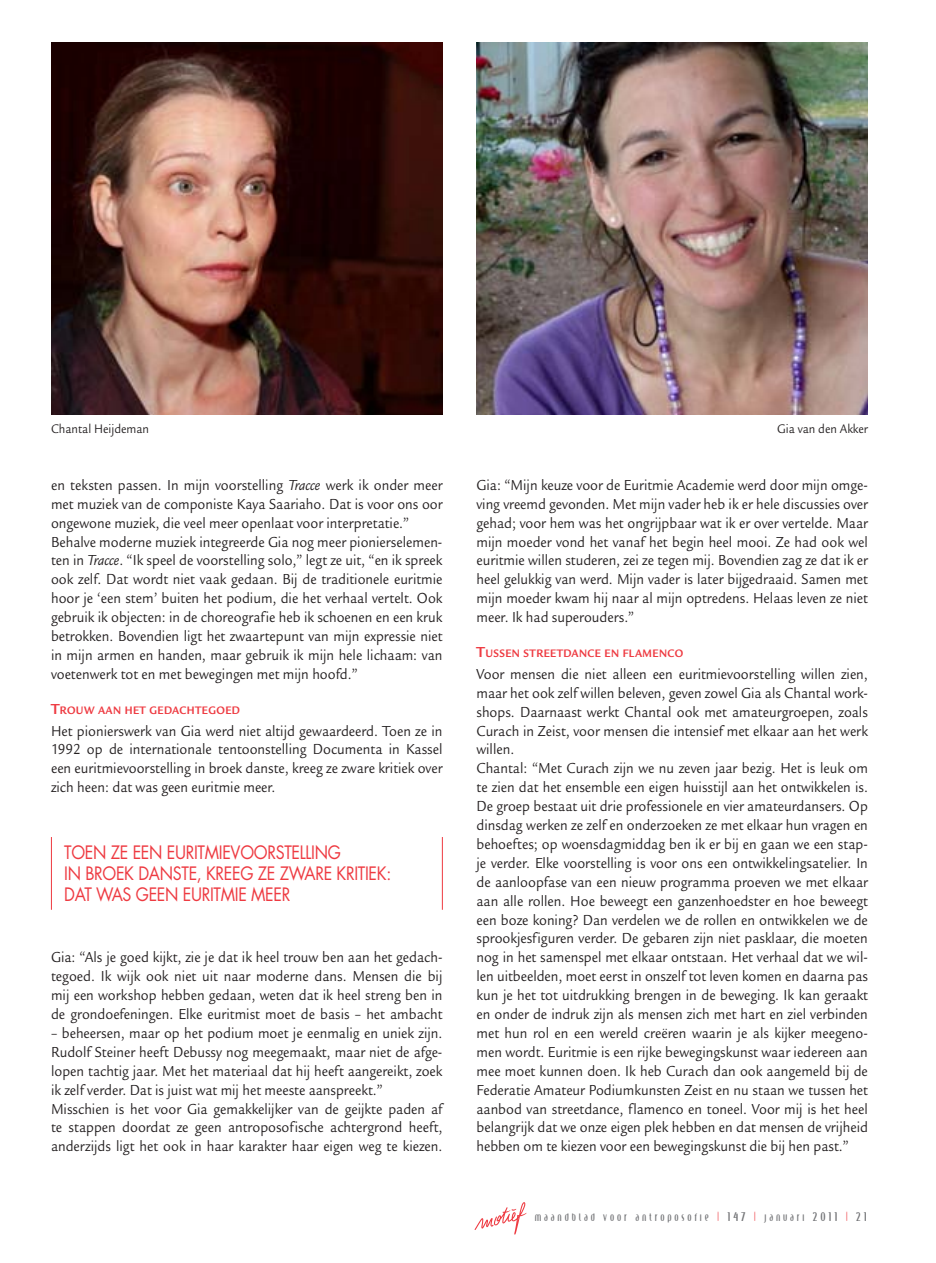
<style>
.page{position:relative;width:936px;height:1263px;background:#fff}
.page>*{position:absolute;margin:0;border:0;box-sizing:border-box;transform-origin:0 0}
.t1{font:18px/21px "Futura";letter-spacing:-.02em;color:#ee3a41;scale:.89 1}
.t2{font:15.75px/18.9px "Legacy San ITC";color:#231f20;scale:.9 1}
.t3{font:13.5px "Legacy San ITC";color:#231f20;scale:.9 1}
.t4{font:700 11.85px "Legacy San ITC";letter-spacing:.04em;color:#ee3a41;scale:.9 1}
.t5{font:9px "Eternity";letter-spacing:.355em;color:#717275;scale:.9 1}
.s1{font-style:italic}
.s2{font-size:15.75px}
.s3{font-size:12px;color:#ee3a41}
.s4{font-size:12px}
</style>
<div class="page">
<svg style="left:474px;top:1202px;width:52px;height:32px"></svg>
<hr style="left:51px;top:837px;width:1px;height:73px;background:#ee3a41">
<hr style="left:442px;top:837px;width:1px;height:73px;background:#ee3a41">
<img style="left:51px;top:43px;width:391px;height:372px">
<img style="left:476px;top:43px;width:391px;height:372px">
<p class="t3" style="left:51px;top:421px;width:110px">Chantal Heijdeman</p>
<p class="t3" style="left:777px;top:421px;width:102px">Gia van den Akker</p>
<p class="t2" style="left:51px;top:475px;width:436px">en teksten passen. In mijn voorstelling <span class="s1">Tracce</span> werk ik onder meer met muziek van de componiste Kaya Saariaho. Dat is voor ons oor ongewone muziek, die veel meer openlaat voor interpretatie.” Behalve moderne muziek integreerde Gia nog meer pionierselemen&shy;ten in <span class="s1">Tracce</span>. “Ik speel de voorstelling solo,” legt ze uit, “en ik spreek ook zelf. Dat wordt niet vaak gedaan. Bij de traditionele euritmie hoor je ‘een stem’ buiten het podium, die het verhaal vertelt. Ook gebruik ik objecten: in de choreografie heb ik schoenen en een kruk betrokken. Bovendien ligt het zwaartepunt van mijn expressie niet in mijn armen en handen, maar gebruik ik mijn hele lichaam: van voetenwerk tot en met bewegingen met mijn hoofd.”</p>
<p class="t4" style="left:51px;top:703px;width:211px"><span class="s2">T</span>ROUW AAN HET GEDACHTEGOED</p>
<p class="t2" style="left:51px;top:721px;width:436px;text-align:justify">Het pionierswerk van Gia werd niet altijd gewaardeerd. Toen ze in 1992 op de internationale tentoonstelling Documenta in Kassel een euritmievoorstelling in broek danste, kreeg ze zware kritiek over zich heen: dat was geen euritmie meer.</p>
<p class="t1" style="left:64px;top:842px;width:369px">TOEN ZE EEN EURITMIEVOORSTELLING<br>IN BROEK DANSTE, KREEG ZE ZWARE KRITIEK:<br>DAT WAS GEEN EURITMIE MEER</p>
<p class="t2" style="left:51px;top:948px;width:436px;text-align:justify">Gia: “Als je goed kijkt, zie je dat ik heel trouw ben aan het gedach&shy;tegoed. Ik wijk ook niet uit naar moderne dans. Mensen die bij mij een workshop hebben gedaan, weten dat ik heel streng ben in de grondoefeningen. Elke euritmist moet de basis – het ambacht</p>
<p class="t2" style="left:51px;top:1024px;width:436px">– beheersen, maar op het podium moet je eenmalig en uniek zijn.<br>Rudolf Steiner heeft Debussy nog meegemaakt, maar niet de afge&shy;lopen tachtig jaar. Met het materiaal dat hij heeft aangereikt, zoek ik zelf verder. Dat is juist wat mij het meeste aanspreekt.” Misschien is het voor Gia gemakkelijker van de geijkte paden af te stappen doordat ze geen antroposofische achtergrond heeft, anderzijds ligt het ook in haar karakter haar eigen weg te kiezen.</p>
<p class="t2" style="left:476px;top:475px;width:436px;text-align:justify">Gia: “Mijn keuze voor de Euritmie Academie werd door mijn omge&shy;ving vreemd gevonden. Met mijn vader heb ik er hele discussies over gehad; voor hem was het ongrijpbaar wat ik er over vertelde. Maar mijn moeder vond het vanaf het begin heel mooi. Ze had ook wel euritmie willen studeren, zei ze tegen mij. Bovendien zag ze dat ik er heel gelukkig van werd. Mijn vader is later bijgedraaid. Samen met mijn moeder kwam hij naar al mijn optredens. Helaas leven ze niet meer. Ik had superouders.”</p>
<p class="t4" style="left:476px;top:646px;width:231px"><span class="s2">T</span>USSEN STREETDANCE EN FLAMENCO</p>
<p class="t2" style="left:476px;top:664px;width:436px">Voor mensen die niet alleen een euritmievoorstelling willen zien, maar het ook zelf willen beleven, geven zowel Gia als Chantal work&shy;shops. Daarnaast werkt Chantal ook met amateurgroepen, zoals Curach in Zeist, voor mensen die intensief met elkaar aan het werk willen.<br>Chantal: “Met Curach zijn we nu zeven jaar bezig. Het is leuk om te zien dat het ensemble een eigen huisstijl aan het ontwikkelen is.<br>De groep bestaat uit drie professionele en vier amateurdansers. Op dinsdag werken ze zelf en onderzoeken ze met elkaar hun vragen en behoeftes; op woensdagmiddag ben ik er bij en gaan we een stap&shy;je verder. Elke voorstelling is voor ons een ontwikkelingsatelier. In de aanloopfase van een nieuw programma proeven we met elkaar aan alle rollen. Hoe beweegt een ganzenhoedster en hoe beweegt een boze koning? Dan verdelen we de rollen en ontwikkelen we de sprookjesfiguren verder. De gebaren zijn niet pasklaar, die moeten nog in het samenspel met elkaar ontstaan. Het verhaal dat we wil&shy;len uitbeelden, moet eerst in onszelf tot leven komen en daarna pas kun je het tot uitdrukking brengen in de beweging. Ik kan geraakt en onder de indruk zijn als mensen zich met hart en ziel verbinden met hun rol en een wereld creëren waarin je als kijker meegeno&shy;men wordt. Euritmie is een rijke bewegingskunst waar iedereen aan mee moet kunnen doen. Ik heb Curach dan ook aangemeld bij de Federatie Amateur Podiumkunsten Zeist en nu staan we tussen het aanbod van streetdance, flamenco en toneel. Voor mij is het heel belangrijk dat we onze eigen plek hebben en dat mensen de vrijheid hebben om te kiezen voor een bewegingskunst die bij hen past.”</p>
<p class="t5" style="left:535px;top:1213px;width:370px">maandblad voor antroposofie <span class="s3">|</span> <span class="s4">147</span> <span class="s3">|</span> januari <span class="s4">2011</span> <span class="s3">|</span> <span class="s4">21</span></p>
</div>
